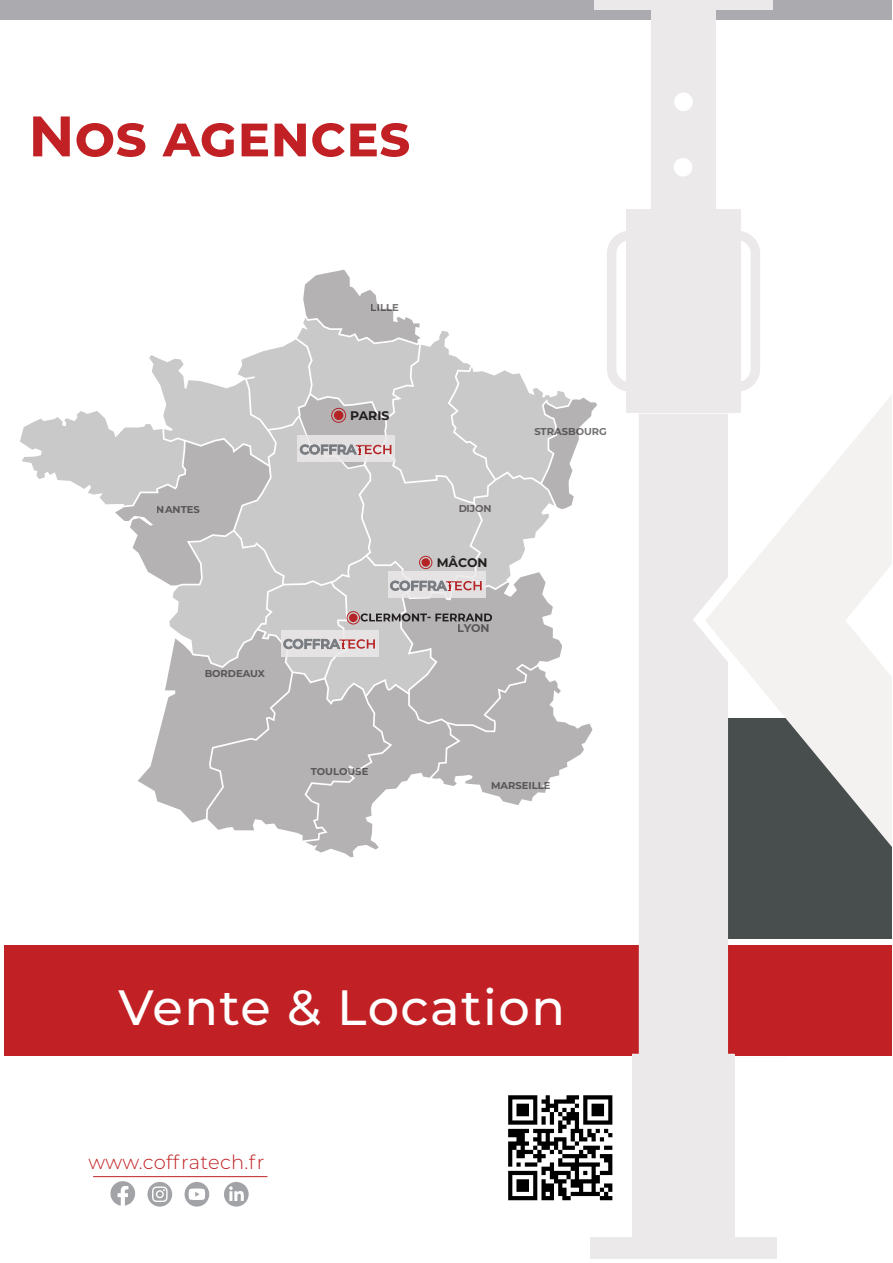
<style>
.page{position:relative;width:893px;height:1263px;background:#fff}
.page>*{position:absolute;margin:0;border:0;box-sizing:border-box;transform-origin:0 0}
.t1{font:700 57px "Montserrat";color:#c12124}
.t2{font:500 49.5px "Montserrat";letter-spacing:.03em;color:#fff}
.t3{font:300 19.5px "Montserrat";letter-spacing:.015em;color:#c12124}
.t4{font:700 12.45px "Montserrat";color:#241f1f}
.t5{font:700 11.25px "Montserrat";color:#241f1f}
.t6{font:700 9.9px "Montserrat";color:#241f1f}
</style>
<div class="page">
<div style="left:0;top:0;width:892px;height:19px;background:#ababaf"></div>
<svg style="left:715px;top:0;width:177px;height:1248px"></svg>
<div style="left:4px;top:946px;width:888px;height:110px;background:#c12124"></div>
<div style="left:632px;top:1054px;width:102px;height:191px;background:#ebe9ea"></div>
<div style="left:590px;top:1237px;width:186px;height:21px;background:#ebe9ea"></div>
<div style="left:651px;top:10px;width:64px;height:267px;background:#ebe9ea"></div>
<div style="left:594px;top:0;width:178px;height:10px;background:#ebe9ea"></div>
<div style="left:626px;top:209px;width:115px;height:204px;background:#ebe9ea"></div>
<div style="left:674px;top:92px;width:19px;height:19px;background:#fff;border-radius:50%"></div>
<div style="left:674px;top:158px;width:18px;height:19px;background:#fff;border-radius:50%"></div>
<div style="left:639px;top:414px;width:89px;height:640px;background:#ebe9ea"></div>
<div style="left:607px;top:231px;width:153px;height:161px;border:10px solid #ebe9ea;border-radius:18px"></div>
<img style="left:508px;top:1095px;width:105px;height:106px">
<div style="left:147px;top:1182px;width:25px;height:24px;background:#a1a3a7;border-radius:50%"></div>
<svg style="left:152px;top:1186px;width:16px;height:16px"></svg>
<div style="left:185px;top:1182px;width:24px;height:24px;background:#a1a3a7;border-radius:50%"></div>
<svg style="left:189px;top:1188px;width:16px;height:12px"></svg>
<div style="left:224px;top:1182px;width:25px;height:24px;background:#a1a3a7;border-radius:50%"></div>
<svg style="left:229px;top:1186px;width:15px;height:15px"></svg>
<svg style="left:110px;top:1181px;width:25px;height:25px"></svg>
<svg style="left:20px;top:270px;width:577px;height:587px"></svg>
<h1 class="t1" style="left:28px;top:95px;width:383px">Nos agences</h1>
<p class="t6" style="left:371px;top:300px;width:29px">LILLE</p>
<p class="t6" style="left:157px;top:503px;width:44px">NANTES</p>
<p class="t4" style="left:350px;top:406px;width:41px">PARIS</p>
<p class="t6" style="left:204px;top:666px;width:62px">BORDEAUX</p>
<p class="t6" style="left:311px;top:764px;width:59px">TOULOUSE</p>
<p class="t6" style="left:458px;top:501px;width:35px">DIJON</p>
<p class="t4" style="left:437px;top:554px;width:52px">MÂCON</p>
<p class="t5" style="left:458px;top:620px;width:33px">LYON</p>
<p class="t6" style="left:534px;top:425px;width:74px">STRASBOURG</p>
<p class="t6" style="left:491px;top:778px;width:61px">MARSEILLE</p>
<h2 class="t2" style="left:119px;top:972px;width:448px">Vente &amp; Location</h2>
<h3 class="t3" style="left:88px;top:1149px;width:178px">www.coffratech.fr</h3>
</div>
